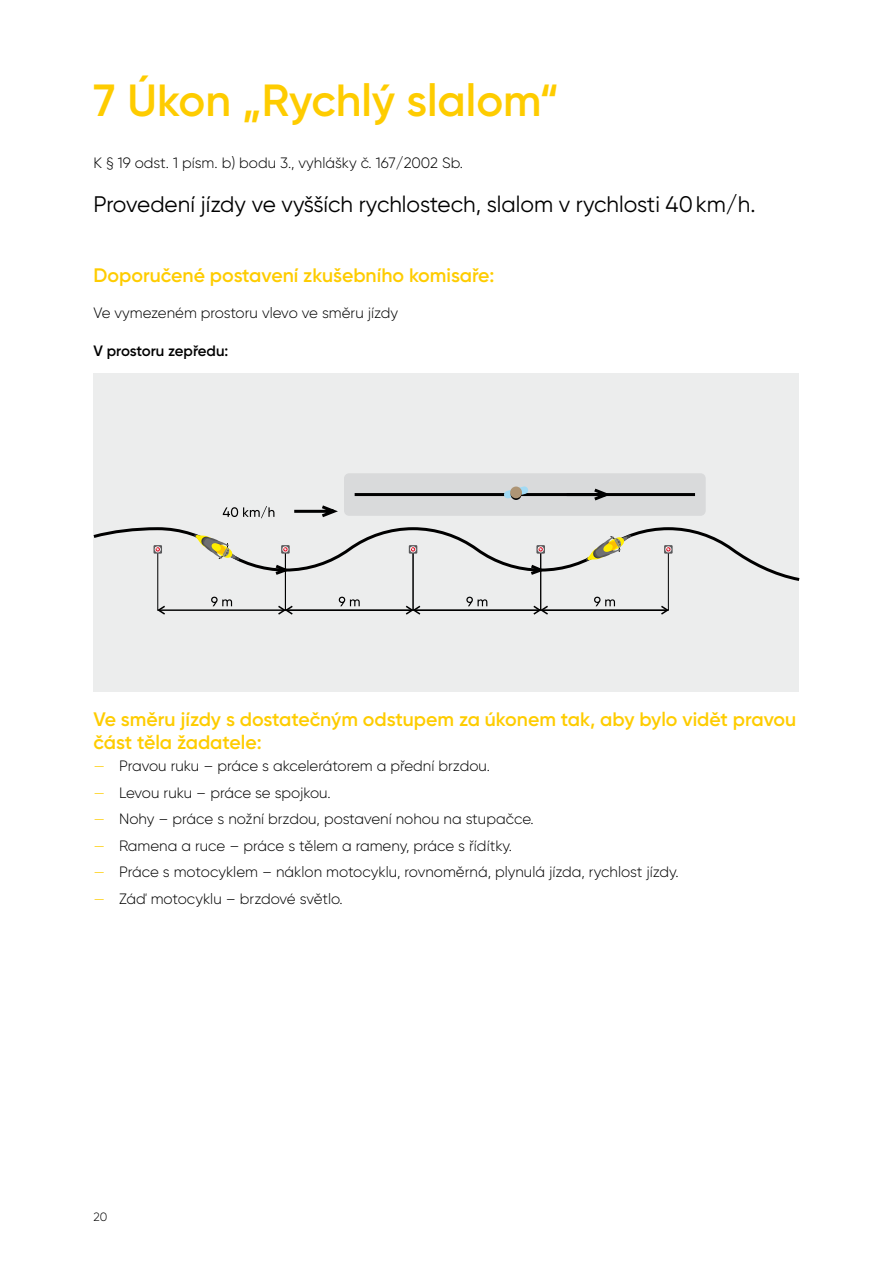
<style>
.page{position:relative;width:893px;height:1263px;background:#fff}
.page>*{position:absolute;margin:0;border:0;box-sizing:border-box;transform-origin:0 0}
.t1{font:600 45px "Gilroy";color:#fecc00}
.t2{font:22.5px "Gilroy";color:#000}
.t3{font:600 19.5px/23.4px "Gilroy";color:#fecc00}
.t4{font:300 15px "Gilroy";color:#000}
.t5{font:600 15px "Gilroy";letter-spacing:-.005em;color:#000}
.t6{font:300 12px "Gilroy";color:#000}
.s1{color:#fecc00}
</style>
<div class="page">
<div style="left:94px;top:373px;width:705px;height:319px;background:#eceded"></div>
<div style="left:344px;top:473px;width:362px;height:43px;background:#d9dadb;border-radius:5px"></div>
<svg style="left:223px;top:506px;width:51px;height:12px"></svg>
<svg style="left:294px;top:505px;width:44px;height:13px"></svg>
<svg style="left:94px;top:527px;width:705px;height:87px"></svg>
<hr style="left:355px;top:493px;width:340px;height:3px;background:#000">
<svg style="left:564px;top:488px;width:50px;height:13px"></svg>
<svg style="left:504px;top:486px;width:25px;height:13px"></svg>
<svg style="left:511px;top:489px;width:10px;height:11px"></svg>
<div style="left:510px;top:486px;width:12px;height:12px;background:#ae9575;border-radius:50%"></div>
<h1 class="t1" style="left:94px;top:72px;width:467px">7 Úkon „Rychlý slalom“</h1>
<p class="t4" style="left:94px;top:154px;width:371px">K § 19 odst. 1 písm. b) bodu 3., vyhlášky č. 167/2002 Sb.</p>
<h2 class="t2" style="left:94px;top:191px;width:663px">Provedení jízdy ve vyšších rychlostech, slalom v rychlosti 40km/h.</h2>
<h3 class="t3" style="left:94px;top:263px;width:402px">Doporučené postavení zkušebního komisaře:</h3>
<p class="t4" style="left:94px;top:304px;width:306px">Ve vymezeném prostoru vlevo ve směru jízdy</p>
<p class="t5" style="left:94px;top:341px;width:136px">V prostoru zepředu:</p>
<h3 class="t3" style="left:94px;top:707px;width:704px">Ve směru jízdy s dostatečným odstupem za úkonem tak, aby bylo vidět pravou část těla žadatele:</h3>
<p class="t4" style="left:94px;top:757px;width:398px"><span class="s1">—</span> Pravou ruku – práce s akcelerátorem a přední brzdou.</p>
<p class="t4" style="left:94px;top:783px;width:239px"><span class="s1">—</span> Levou ruku – práce se spojkou.</p>
<p class="t4" style="left:94px;top:810px;width:442px"><span class="s1">—</span> Nohy – práce s nožní brzdou, postavení nohou na stupačce.</p>
<p class="t4" style="left:94px;top:836px;width:420px"><span class="s1">—</span> Ramena a ruce – práce s tělem a rameny, práce s řídítky.</p>
<p class="t4" style="left:94px;top:863px;width:587px"><span class="s1">—</span> Práce s motocyklem – náklon motocyklu, rovnoměrná, plynulá jízda, rychlost jízdy.</p>
<p class="t4" style="left:94px;top:889px;width:251px"><span class="s1">—</span> Záď motocyklu – brzdové světlo.</p>
<p class="t6" style="left:94px;top:1209px;width:15px">20</p>
</div>
